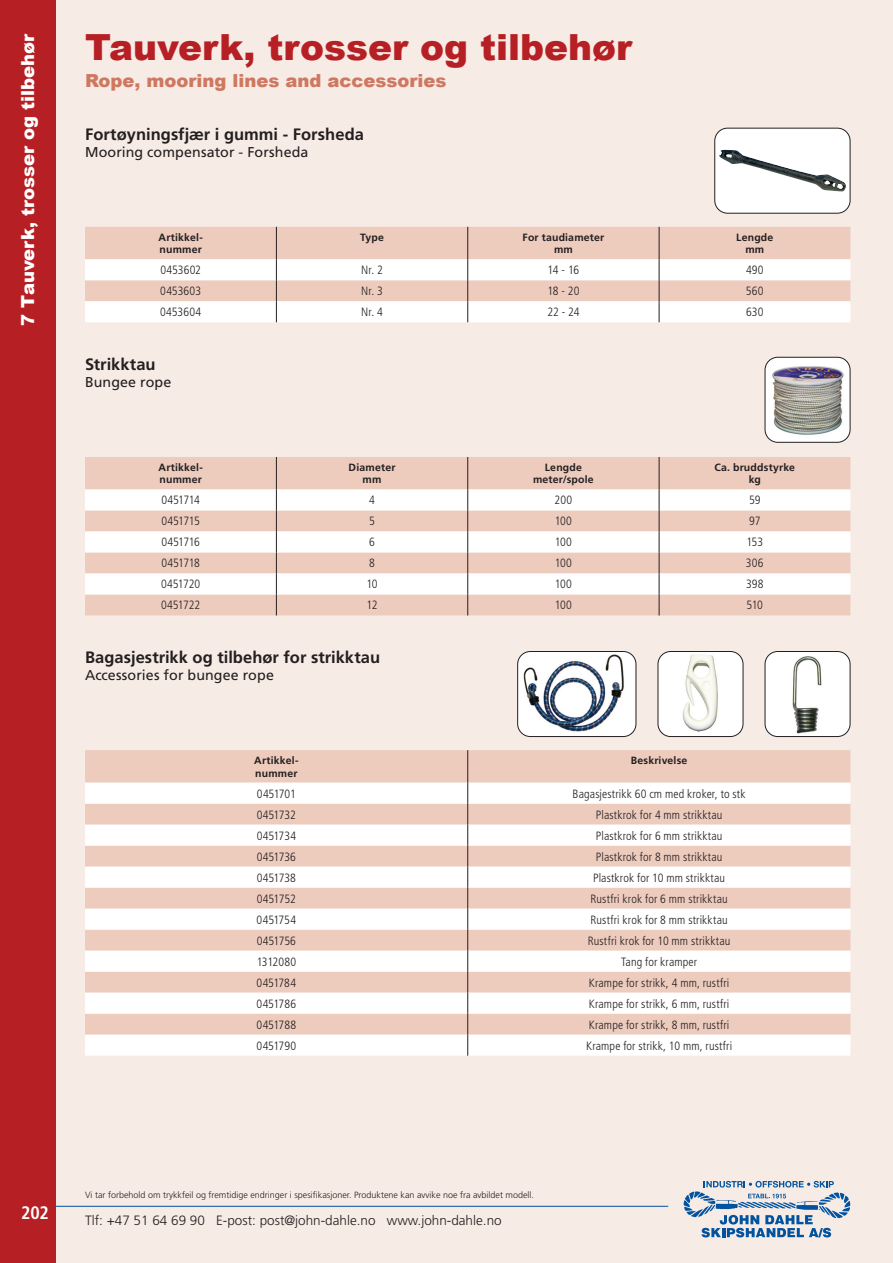
<style>
.page{position:relative;width:893px;height:1263px;background:#f7ebe5}
.page>*{position:absolute;margin:0;border:0;box-sizing:border-box;transform-origin:0 0}
.t1{font:900 36px "Arial";color:#b62024}
.t2{font:900 18px "Arial";color:#cf7861}
.t3{font:900 18px "Arial";color:#fff}
.t4{font:700 condensed 18px "Frutiger LT Std";color:#fff}
.t5{font:700 16.5px "Frutiger LT Std";color:#231f20}
.t6{font:14.25px "Frutiger LT Std";letter-spacing:.01em;color:#231f20}
.t7{font:300 13.5px "Frutiger LT Std";color:#231f20}
.t8{font:300 condensed 12px "Frutiger LT Std";letter-spacing:.01em;color:#231f20}
.t9{font:300 condensed 12px "Frutiger LT Std";letter-spacing:-.01em;color:#231f20}
.t10{font:300 condensed 12px "Frutiger LT Std";letter-spacing:-.03em;color:#231f20}
.t11{font:300 condensed 12px "Frutiger LT Std";letter-spacing:-.015em;color:#231f20}
.t12{font:300 condensed 12px "Frutiger LT Std";letter-spacing:-.035em;color:#231f20}
.t13{font:300 condensed 12px "Frutiger LT Std";letter-spacing:-.025em;color:#231f20}
.t14{font:300 condensed 12px "Frutiger LT Std";letter-spacing:-.02em;color:#231f20}
.t15{font:700 10.5px/12.6px "Frutiger LT Std";letter-spacing:.02em;color:#231f20;text-align:center}
.t16{font:300 9px "Frutiger LT Std";color:#231f20}
</style>
<div class="page">
<hr style="left:0;top:1206px;width:668px;height:1px;background:#0153a0">
<div style="left:0;top:0;width:55px;height:1263px;background:#b62024"></div>
<svg style="left:684px;top:1181px;width:166px;height:56px"></svg>
<div style="left:85px;top:227px;width:765px;height:32px;background:#edcbbd"></div>
<svg style="left:85px;top:259px;width:765px;height:63px;background:#f8ede9"></svg>
<hr style="left:276px;top:227px;width:1px;height:32px;background:#231f20">
<hr style="left:467px;top:227px;width:1px;height:32px;background:#231f20">
<hr style="left:659px;top:227px;width:1px;height:32px;background:#231f20">
<svg style="left:276px;top:259px;width:1px;height:63px"></svg>
<svg style="left:467px;top:259px;width:1px;height:63px"></svg>
<svg style="left:659px;top:259px;width:1px;height:63px"></svg>
<div style="left:85px;top:457px;width:765px;height:158px;background:#edcbbd"></div>
<svg style="left:85px;top:489px;width:765px;height:105px;background:#f7eae4"></svg>
<hr style="left:276px;top:457px;width:1px;height:32px;background:#231f20">
<hr style="left:467px;top:457px;width:1px;height:32px;background:#231f20">
<hr style="left:659px;top:457px;width:1px;height:32px;background:#231f20">
<svg style="left:276px;top:489px;width:1px;height:126px"></svg>
<svg style="left:467px;top:489px;width:1px;height:126px"></svg>
<svg style="left:659px;top:489px;width:1px;height:126px"></svg>
<div style="left:85px;top:750px;width:765px;height:33px;background:#edcbbd"></div>
<svg style="left:85px;top:783px;width:765px;height:273px;background:#f6e7e0"></svg>
<hr style="left:467px;top:750px;width:1px;height:33px;background:#231f20">
<svg style="left:467px;top:783px;width:1px;height:273px"></svg>
<div style="left:715px;top:128px;width:135px;height:85px;background:#fff;border-radius:13px"></div>
<img style="left:719px;top:150px;width:127px;height:41px">
<div style="left:714px;top:128px;width:136px;height:86px;border:1px solid #231f20;border-radius:13px"></div>
<div style="left:765px;top:357px;width:85px;height:85px;background:#fff;border-radius:13px"></div>
<img style="left:765px;top:362px;width:85px;height:80px">
<div style="left:765px;top:357px;width:85px;height:86px;border:1px solid #231f20;border-radius:13px"></div>
<img style="left:519px;top:651px;width:116px;height:85px">
<div style="left:517px;top:651px;width:119px;height:86px;border:1px solid #231f20;border-radius:13px"></div>
<div style="left:658px;top:651px;width:85px;height:85px;background:#fff;border-radius:13px"></div>
<img style="left:682px;top:654px;width:36px;height:78px">
<div style="left:658px;top:651px;width:85px;height:86px;border:1px solid #231f20;border-radius:13px"></div>
<div style="left:765px;top:651px;width:85px;height:85px;background:#fff;border-radius:13px"></div>
<img style="left:792px;top:656px;width:30px;height:78px">
<div style="left:765px;top:651px;width:85px;height:86px;border:1px solid #231f20;border-radius:13px"></div>
<h2 class="t3" style="left:15px;top:326px;width:293px;rotate:-90deg">7 Tauverk, trosser og tilbehør</h2>
<h1 class="t1" style="left:85px;top:21px;width:548px">Tauverk, trosser og tilbehør</h1>
<h2 class="t2" style="left:85px;top:67px;width:363px">Rope, mooring lines and accessories</h2>
<h3 class="t5" style="left:85px;top:125px;width:280px">Fortøyningsfjær i gummi - Forsheda</h3>
<p class="t6" style="left:85px;top:144px;width:225px">Mooring compensator - Forsheda</p>
<p class="t15" style="left:159px;top:231px;width:46px;text-align:left">Artikkel&shy;nummer</p>
<p class="t15" style="left:360px;top:231px;width:25px">Type</p>
<p class="t15" style="left:523px;top:231px;width:83px">For taudiameter mm</p>
<p class="t15" style="left:736px;top:231px;width:39px">Lengde mm</p>
<p class="t8" style="left:160px;top:263px;width:42px">0453602</p>
<p class="t8" style="left:361px;top:263px;width:23px">Nr. 2</p>
<p class="t8" style="left:548px;top:263px;width:33px">14 - 16</p>
<p class="t8" style="left:746px;top:263px;width:19px">490</p>
<p class="t8" style="left:160px;top:284px;width:42px">0453603</p>
<p class="t8" style="left:361px;top:284px;width:23px">Nr. 3</p>
<p class="t8" style="left:547px;top:284px;width:34px">18 - 20</p>
<p class="t8" style="left:746px;top:284px;width:19px">560</p>
<p class="t8" style="left:160px;top:305px;width:43px">0453604</p>
<p class="t8" style="left:361px;top:305px;width:23px">Nr. 4</p>
<p class="t8" style="left:547px;top:305px;width:34px">22 - 24</p>
<p class="t8" style="left:746px;top:305px;width:19px">630</p>
<h3 class="t5" style="left:85px;top:355px;width:72px">Strikktau</h3>
<p class="t6" style="left:85px;top:374px;width:88px">Bungee rope</p>
<p class="t15" style="left:159px;top:461px;width:46px;text-align:left">Artikkel&shy;nummer</p>
<p class="t15" style="left:349px;top:461px;width:48px">Diameter mm</p>
<p class="t15" style="left:533px;top:461px;width:62px">Lengde meter/spole</p>
<p class="t15" style="left:714px;top:461px;width:82px">Ca. bruddstyrke kg</p>
<p class="t10" style="left:161px;top:493px;width:40px">0451714</p>
<p class="t8" style="left:369px;top:493px;width:7px">4</p>
<p class="t8" style="left:555px;top:493px;width:19px">200</p>
<p class="t8" style="left:749px;top:493px;width:13px">59</p>
<p class="t12" style="left:162px;top:514px;width:40px">0451715</p>
<p class="t8" style="left:369px;top:514px;width:7px">5</p>
<p class="t8" style="left:555px;top:514px;width:19px">100</p>
<p class="t8" style="left:749px;top:514px;width:13px">97</p>
<p class="t13" style="left:161px;top:535px;width:40px">0451716</p>
<p class="t8" style="left:369px;top:535px;width:7px">6</p>
<p class="t8" style="left:555px;top:535px;width:19px">100</p>
<p class="t8" style="left:746px;top:535px;width:18px">153</p>
<p class="t10" style="left:161px;top:556px;width:40px">0451718</p>
<p class="t8" style="left:369px;top:556px;width:7px">8</p>
<p class="t8" style="left:555px;top:556px;width:19px">100</p>
<p class="t8" style="left:746px;top:556px;width:19px">306</p>
<p class="t9" style="left:161px;top:577px;width:41px">0451720</p>
<p class="t8" style="left:366px;top:577px;width:13px">10</p>
<p class="t8" style="left:555px;top:577px;width:19px">100</p>
<p class="t8" style="left:746px;top:577px;width:19px">398</p>
<p class="t9" style="left:161px;top:598px;width:41px">0451722</p>
<p class="t8" style="left:367px;top:598px;width:12px">12</p>
<p class="t8" style="left:555px;top:598px;width:19px">100</p>
<p class="t8" style="left:747px;top:598px;width:18px">510</p>
<h3 class="t5" style="left:85px;top:648px;width:297px">Bagasjestrikk og tilbehør for strikktau</h3>
<p class="t6" style="left:85px;top:667px;width:190px">Accessories for bungee rope</p>
<p class="t15" style="left:254px;top:754px;width:46px;text-align:left">Artikkel&shy;nummer</p>
<p class="t15" style="left:631px;top:754px;width:58px">Beskrivelse</p>
<p class="t14" style="left:257px;top:787px;width:40px">0451701</p>
<p class="t8" style="left:573px;top:787px;width:174px">Bagasjestrikk 60 cm med kroker, to stk</p>
<p class="t11" style="left:257px;top:808px;width:41px">0451732</p>
<p class="t8" style="left:596px;top:808px;width:128px">Plastkrok for 4 mm strikktau</p>
<p class="t8" style="left:257px;top:829px;width:41px">0451734</p>
<p class="t8" style="left:596px;top:829px;width:128px">Plastkrok for 6 mm strikktau</p>
<p class="t8" style="left:257px;top:850px;width:41px">0451736</p>
<p class="t8" style="left:596px;top:850px;width:128px">Plastkrok for 8 mm strikktau</p>
<p class="t8" style="left:257px;top:871px;width:41px">0451738</p>
<p class="t8" style="left:593px;top:871px;width:133px">Plastkrok for 10 mm strikktau</p>
<p class="t9" style="left:257px;top:892px;width:41px">0451752</p>
<p class="t8" style="left:591px;top:892px;width:139px">Rustfri krok for 6 mm strikktau</p>
<p class="t9" style="left:257px;top:913px;width:41px">0451754</p>
<p class="t8" style="left:591px;top:913px;width:139px">Rustfri krok for 8 mm strikktau</p>
<p class="t9" style="left:257px;top:934px;width:41px">0451756</p>
<p class="t8" style="left:588px;top:934px;width:144px">Rustfri krok for 10 mm strikktau</p>
<p class="t11" style="left:257px;top:955px;width:41px">1312080</p>
<p class="t8" style="left:621px;top:955px;width:78px">Tang for kramper</p>
<p class="t8" style="left:257px;top:976px;width:41px">0451784</p>
<p class="t8" style="left:589px;top:976px;width:142px">Krampe for strikk, 4 mm, rustfri</p>
<p class="t8" style="left:257px;top:997px;width:41px">0451786</p>
<p class="t8" style="left:589px;top:997px;width:142px">Krampe for strikk, 6 mm, rustfri</p>
<p class="t8" style="left:257px;top:1018px;width:41px">0451788</p>
<p class="t8" style="left:589px;top:1018px;width:142px">Krampe for strikk, 8 mm, rustfri</p>
<p class="t8" style="left:257px;top:1039px;width:41px">0451790</p>
<p class="t8" style="left:586px;top:1039px;width:148px">Krampe for strikk, 10 mm, rustfri</p>
<h2 class="t4" style="left:21px;top:1202px;width:29px">202</h2>
<p class="t16" style="left:85px;top:1190px;width:450px">Vi tar forbehold om trykkfeil og fremtidige endringer i spesifikasjoner. Produktene kan avvike noe fra avbildet modell.</p>
<p class="t7" style="left:85px;top:1213px;width:418px">Tlf: +47 51 64 69 90 E-post: post@john-dahle.no www.john-dahle.no</p>
</div>
